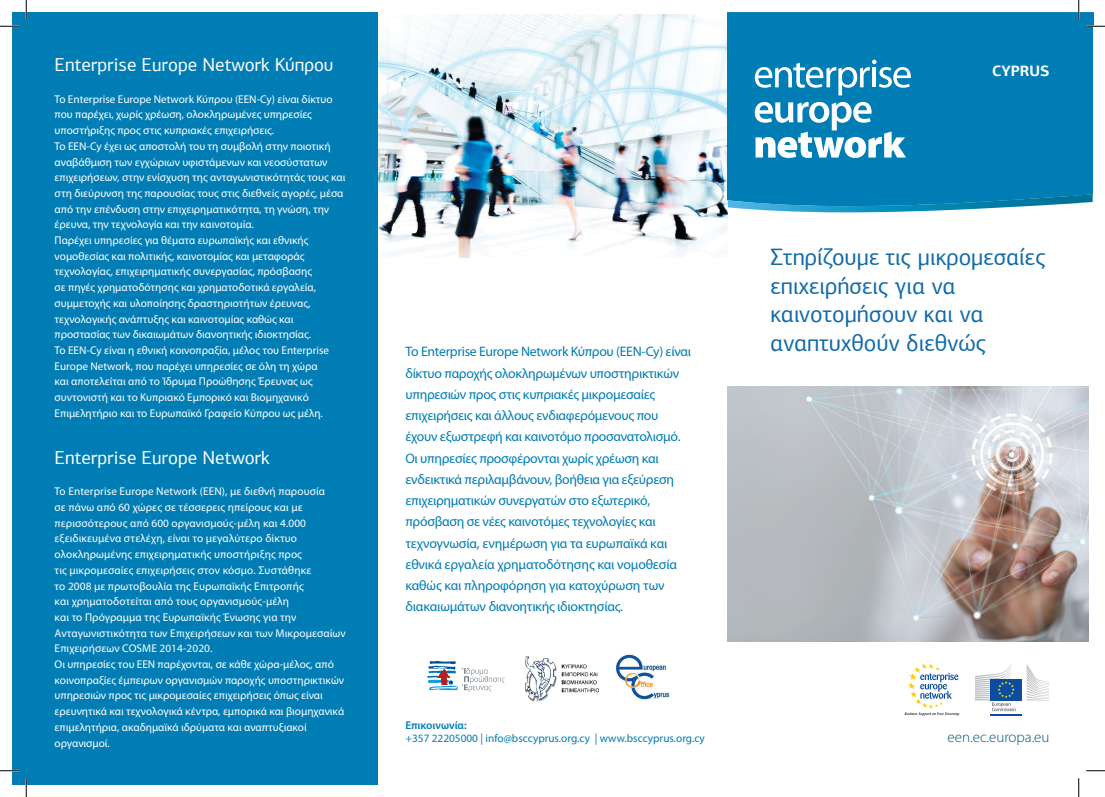
<style>
.page{position:relative;width:1105px;height:797px;background:#fff}
.page>*{position:absolute;margin:0;border:0;box-sizing:border-box;transform-origin:0 0}
.t1{font:23.75px/28.5px "PF Agora Sans Pro";color:#126ba8}
.t2{font:18.75px "PF Agora Sans Pro";color:#fff}
.t3{font:300 15px "Myriad Pro";color:#00597d}
.t4{font:700 15px "PF Agora Sans Pro";color:#fff}
.t5{font:13.75px/21.2px "Myriad Pro";letter-spacing:-.02em;color:#007db5}
.t6{font:11.25px/15.8px "Myriad Pro";color:#fff}
.t7{font:11.25px "Myriad Pro";color:#007db5}
.t8{font:600 11.25px "Myriad Pro";color:#007db5}
</style>
<div class="page">
<img style="left:377px;top:15px;width:351px;height:242px">
<div style="left:12px;top:12px;width:365px;height:773px;background:#007db5"></div>
<img style="left:728px;top:386px;width:361px;height:255px">
<svg style="left:905px;top:663px;width:54px;height:53px"></svg>
<div style="left:990px;top:679px;width:32px;height:21px;background:#0d4da1"></div>
<hr style="left:990px;top:713px;width:32px;height:2px;background:#0d4da1">
<svg style="left:1027px;top:665px;width:22px;height:35px"></svg>
<svg style="left:975px;top:664px;width:41px;height:47px"></svg>
<svg style="left:427px;top:661px;width:78px;height:31px"></svg>
<img style="left:525px;top:656px;width:73px;height:45px">
<img style="left:616px;top:654px;width:54px;height:46px">
<svg style="left:0;top:25px;width:19px;height:2px"></svg>
<svg style="left:0;top:770px;width:19px;height:1px"></svg>
<svg style="left:1086px;top:770px;width:19px;height:1px"></svg>
<svg style="left:25px;top:0;width:2px;height:19px"></svg>
<svg style="left:25px;top:778px;width:2px;height:19px"></svg>
<svg style="left:728px;top:0;width:377px;height:212px;background:#2992c0"></svg>
<svg style="left:1078px;top:778px;width:1px;height:19px"></svg>
<h2 class="t2" style="left:55px;top:54px;width:280px">Enterprise Europe Network Κύπρου</h2>
<p class="t6" style="left:55px;top:91px;width:292px">To Enterprise Europe Network Κύπρου (EEN-Cy) είναι δίκτυο που παρέχει, χωρίς χρέωση, ολοκληρωμένες υπηρεσίες υποστήριξης προς στις κυπριακές επιχειρήσεις.<br>Το EEN-Cy έχει ως αποστολή του τη συμβολή στην ποιοτική αναβάθμιση των εγχώριων υφιστάμενων και νεοσύστατων επιχειρήσεων, στην ενίσχυση της ανταγωνιστικότητάς τους και στη διεύρυνση της παρουσίας τους στις διεθνείς αγορές, μέσα από την επένδυση στην επιχειρηματικότητα, τη γνώση, την έρευνα, την τεχνολογία και την καινοτομία.<br>Παρέχει υπηρεσίες για θέματα ευρωπαϊκής και εθνικής νομοθεσίας και πολιτικής, καινοτομίας και μεταφοράς τεχνολογίας, επιχειρηματικής συνεργασίας, πρόσβασης<br>σε πηγές χρηματοδότησης και χρηματοδοτικά εργαλεία, συμμετοχής και υλοποίησης δραστηριοτήτων έρευνας, τεχνολογικής ανάπτυξης και καινοτομίας καθώς και προστασίας των δικαιωμάτων διανοητικής ιδιοκτησίας.<br>Το EEN-Cy είναι η εθνική κοινοπραξία, μέλος του Enterprise Europe Network, που παρέχει υπηρεσίες σε όλη τη χώρα<br>και αποτελείται από το Ίδρυμα Προώθησης Έρευνας ως συντονιστή και το Κυπριακό Εμπορικό και Βιομηχανικό Επιμελητήριο και το Ευρωπαϊκό Γραφείο Κύπρου ως μέλη.</p>
<h2 class="t2" style="left:55px;top:446px;width:217px">Enterprise Europe Network</h2>
<p class="t6" style="left:55px;top:484px;width:293px">Το Enterprise Europe Network (ΕΕΝ), με διεθνή παρουσία<br>σε πάνω από 60 χώρες σε τέσσερεις ηπείρους και με περισσότερους από 600 οργανισμούς-μέλη και 4.000 εξειδικευμένα στελέχη, είναι το μεγαλύτερο δίκτυο ολοκληρωμένης επιχειρηματικής υποστήριξης προς<br>τις μικρομεσαίες επιχειρήσεις στον κόσμο. Συστάθηκε<br>το 2008 με πρωτοβουλία της Ευρωπαϊκής Επιτροπής<br>και χρηματοδοτείται από τους οργανισμούς-μέλη<br>και το Πρόγραμμα της Ευρωπαϊκής Ένωσης για την Ανταγωνιστικότητα των Επιχειρήσεων και των Μικρομεσαίων Επιχειρήσεων COSME 2014-2020.<br>Οι υπηρεσίες του ΕΕΝ παρέχονται, σε κάθε χώρα-μέλος, από κοινοπραξίες έμπειρων οργανισμών παροχής υποστηρικτικών υπηρεσιών προς τις μικρομεσαίες επιχειρήσεις όπως είναι ερευνητικά και τεχνολογικά κέντρα, εμπορικά και βιομηχανικά επιμελητήρια, ακαδημαϊκά ιδρύματα και αναπτυξιακοί οργανισμοί.</p>
<p class="t5" style="left:405px;top:341px;width:287px">Το Enterprise Europe Network Κύπρου (EEN-Cy) είναι δίκτυο παροχής ολοκληρωμένων υποστηρικτικών υπηρεσιών προς στις κυπριακές μικρομεσαίες επιχειρήσεις και άλλους ενδιαφερόμενους που έχουν εξωστρεφή και καινοτόμο προσανατολισμό.<br>Οι υπηρεσίες προσφέρονται χωρίς χρέωση και ενδεικτικά περιλαμβάνουν, βοήθεια για εξεύρεση επιχειρηματικών συνεργατών στο εξωτερικό, πρόσβαση σε νέες καινοτόμες τεχνολογίες και τεχνογνωσία, ενημέρωση για τα ευρωπαϊκά και εθνικά εργαλεία χρηματοδότησης και νομοθεσία καθώς και πληροφόρηση για κατοχύρωση των διακαιωμάτων διανοητικής ιδιοκτησίας.</p>
<p class="t8" style="left:405px;top:717px;width:63px">Επικοινωνία:</p>
<p class="t7" style="left:405px;top:732px;width:301px">+357 22205000 | info@bsccyprus.org.cy | www.bsccyprus.org.cy</p>
<h3 class="t4" style="left:992px;top:62px;width:59px">CYPRUS</h3>
<h1 class="t1" style="left:770px;top:243px;width:277px">Στηρίζουμε τις μικρομεσαίες επιχειρήσεις για να καινοτομήσουν και να αναπτυχθούν διεθνώς</h1>
<h3 class="t3" style="left:947px;top:728px;width:104px">een.ec.europa.eu</h3>
</div>
